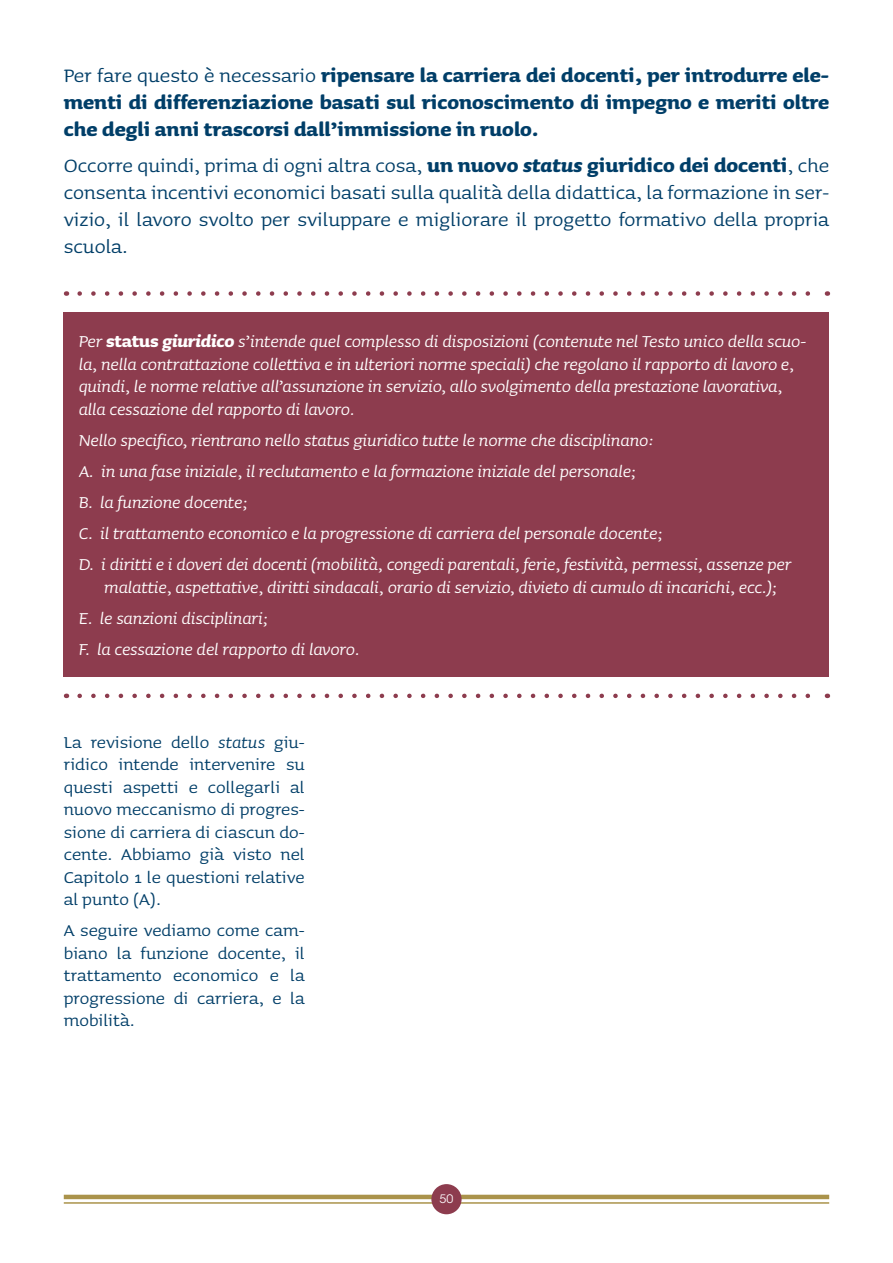
<style>
.page{position:relative;width:893px;height:1263px;background:#fff}
.page>*{position:absolute;margin:0;border:0;box-sizing:border-box;transform-origin:0 0}
.testo_scorrevole{font:24px/27px "Sauna";color:#003e68;text-align:justify}
.testo_scorrevole-2{font:700 24px/27px "Sauna";color:#003e68;text-align:justify}
.testo_box{font:italic 21px/22.5px "Sauna";letter-spacing:-.01em;color:#fff}
.testo_scorrevole-3{font:21px/22.5px "Sauna";color:#003e68;text-align:justify}
.t1{font:12px "Lubalin Graph";color:#fff}
.s1{font-weight:400}
.s2{font-weight:700}
.s3{font-weight:700;font-style:italic}
.s4{font-weight:700;font-style:normal}
.s5{font-style:italic}
</style>
<div class="page">
<div style="left:64px;top:313px;width:765px;height:364px;background:#8d3c4e"></div>
<svg style="left:80px;top:291px;width:730px;height:5px"></svg>
<svg style="left:80px;top:694px;width:730px;height:4px"></svg>
<hr style="left:64px;top:1195px;width:765px;height:4px;background:#aa934b">
<hr style="left:64px;top:1202px;width:765px;height:2px;background:#aa934b">
<div style="left:431px;top:1184px;width:31px;height:30px;background:#8d3c4e;border-radius:50%"></div>
<p class="testo_scorrevole-2" style="left:64px;top:62px;width:767px"><span class="s1">Per fare questo è necessario</span> ripensare la carriera dei docenti, per introdurre ele&shy;menti di differenziazione basati sul riconoscimento di impegno e meriti oltre che degli anni trascorsi dall’immissione in ruolo.</p>
<p class="testo_scorrevole" style="left:64px;top:152px;width:767px">Occorre quindi, prima di ogni altra cosa, <span class="s2">un nuovo</span> <span class="s3">status</span> <span class="s2">giuridico dei docenti</span>, che consenta incentivi economici basati sulla qualità della didattica, la formazione in ser&shy;vizio, il lavoro svolto per sviluppare e migliorare il progetto formativo della propria scuola.</p>
<p class="testo_box" style="left:79px;top:330px;width:729px">Per <span class="s4">status</span> <span class="s2">giuridico</span> s’intende quel complesso di disposizioni (contenute nel Testo unico della scuo&shy;la, nella contrattazione collettiva e in ulteriori norme speciali) che regolano il rapporto di lavoro e, quindi, le norme relative all’assunzione in servizio, allo svolgimento della prestazione lavorativa, alla cessazione del rapporto di lavoro.</p>
<p class="testo_box" style="left:79px;top:429px;width:577px">Nello specifico, rientrano nello status giuridico tutte le norme che disciplinano:</p>
<p class="testo_box" style="left:79px;top:460px;width:559px">A. in una fase iniziale, il reclutamento e la formazione iniziale del personale;</p>
<p class="testo_box" style="left:79px;top:491px;width:171px">B. la funzione docente;</p>
<p class="testo_box" style="left:79px;top:522px;width:586px">C. il trattamento economico e la progressione di carriera del personale docente;</p>
<p class="testo_box" style="left:79px;top:553px;width:714px;text-align:center">D. i diritti e i doveri dei docenti (mobilità, congedi parentali, ferie, festività, permessi, assenze per malattie, aspettative, diritti sindacali, orario di servizio, divieto di cumulo di incarichi, ecc.);</p>
<p class="testo_box" style="left:79px;top:606px;width:191px">E. le sanzioni disciplinari;</p>
<p class="testo_box" style="left:79px;top:637px;width:282px">F. la cessazione del rapporto di lavoro.</p>
<p class="testo_scorrevole-3" style="left:64px;top:731px;width:242px">La revisione dello <span class="s5">status</span> giu&shy;ridico intende intervenire su questi aspetti e collegarli al nuovo meccanismo di progres&shy;sione di carriera di ciascun do&shy;cente. Abbiamo già visto nel Capitolo 1 le questioni relative al punto (A).</p>
<p class="testo_scorrevole-3" style="left:64px;top:919px;width:242px">A seguire vediamo come cam&shy;biano la funzione docente, il trattamento economico e la progressione di carriera, e la mobilità.</p>
<p class="t1" style="left:439px;top:1192px;width:15px">50</p>
</div>
